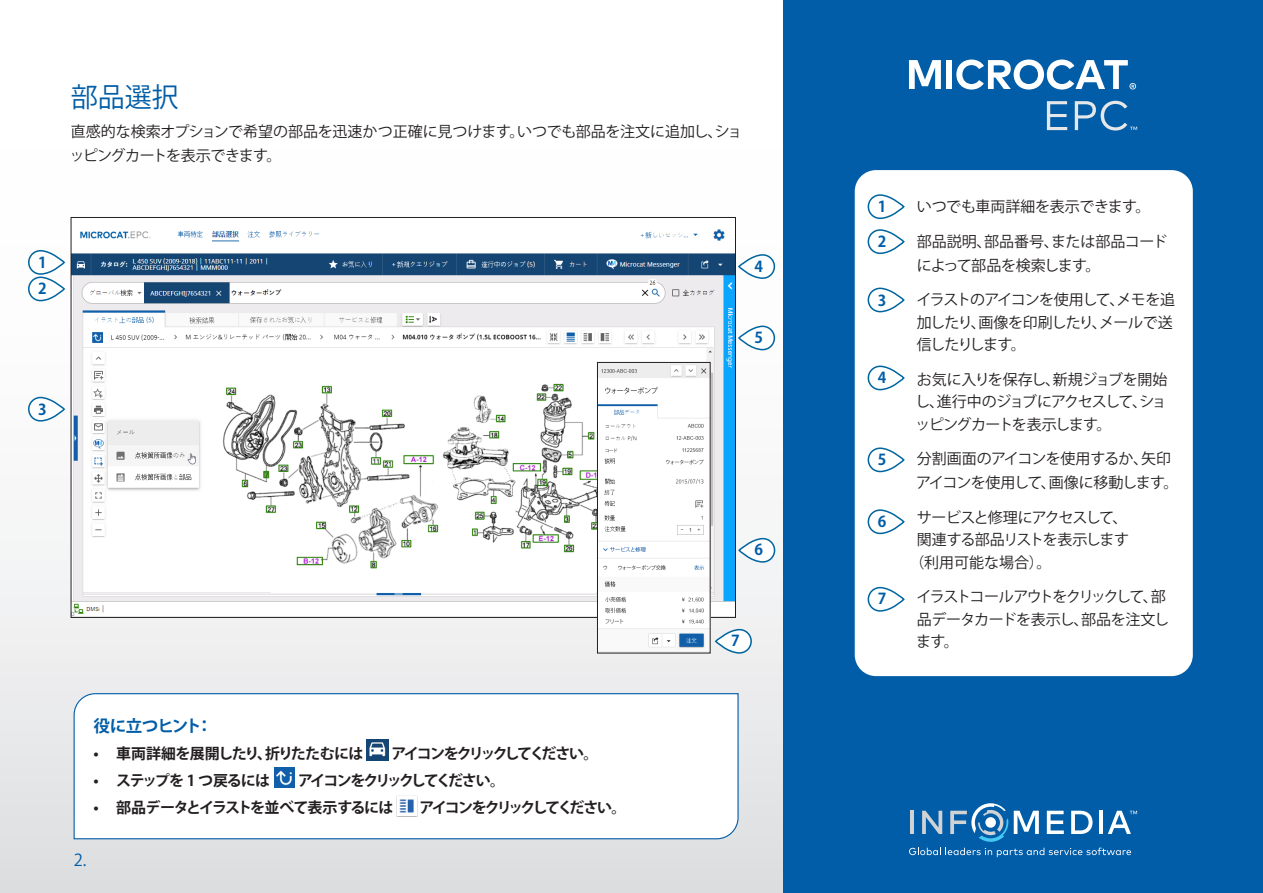
<style>
.page{position:relative;width:1263px;height:893px;background:#fff}
.page>*{position:absolute;margin:0;border:0;box-sizing:border-box;transform-origin:0 0}
.t1{font:27px "Koz Go Pr 6 N";color:#015da7}
.t2{font:700 16.5px "Koz Go Pr 6 N";letter-spacing:-.035em;color:#015da7}
.t3{font:16.5px "Koz Go Pr 6 N";color:#015da7}
.t4{font:15px/24px "Koz Go Pr 6 N";letter-spacing:-.03em;color:#231f20}
.t5{font:700 15px "Koz Go Pr 6 N";letter-spacing:-.155em;color:#231f20}
.t6{font:15px/22.5px "Koz Go Pr 6 N";letter-spacing:-.05em;color:#231f20}
.t7{font:15px/22.5px "Koz Go Pr 6 N";letter-spacing:-.085em;color:#231f20}
.t8{font:700 15px "Koz Go Pr 6 N";letter-spacing:-.06em;color:#231f20}
.t9{font:700 15px "Koz Go Pr 6 N";letter-spacing:-.04em;color:#231f20}
.t10{font:15px "Koz Go Pr 6 N";letter-spacing:-.06em;color:#231f20}
.t11{font:15px "Koz Go Pr 6 N";letter-spacing:-.065em;color:#231f20}
.t12{font:700 15px "Koz Go Pr 6 N";color:#015da7}
.t13{font:700 15px "Koz Go Pr 6 N";letter-spacing:-.08em;color:#231f20}
.t14{font:15px "Koz Go Pr 6 N";color:#231f20}
</style>
<div class="page">
<div style="left:0;top:0;width:1263px;height:893px;background:linear-gradient(to bottom,#fff,#e1e3e5)"></div>
<div style="left:783px;top:0;width:480px;height:893px;background:#015da7"></div>
<svg style="left:909px;top:60px;width:32px;height:29px"></svg>
<div style="left:946px;top:60px;width:6px;height:29px;background:#fff"></div>
<svg style="left:956px;top:60px;width:180px;height:30px"></svg>
<svg style="left:1047px;top:101px;width:20px;height:29px"></svg>
<svg style="left:1075px;top:101px;width:62px;height:30px"></svg>
<div style="left:855px;top:170px;width:338px;height:506px;background:#fff;border-radius:21px"></div>
<svg style="left:868px;top:195px;width:36px;height:23px"></svg>
<div style="left:867px;top:194px;width:37px;height:25px;border:2px solid #0166a0;border-radius:12px"></div>
<svg style="left:29px;top:251px;width:35px;height:23px"></svg>
<div style="left:28px;top:250px;width:37px;height:25px;border:2px solid #0166a0;border-radius:12px"></div>
<svg style="left:868px;top:230px;width:36px;height:23px"></svg>
<div style="left:867px;top:229px;width:37px;height:25px;border:2px solid #0166a0;border-radius:12px"></div>
<div style="left:29px;top:277px;width:35px;height:24px;background:#fff;border-radius:12px"></div>
<div style="left:28px;top:277px;width:37px;height:24px;border:2px solid #0166a0;border-radius:12px"></div>
<div style="left:867px;top:288px;width:37px;height:24px;border:2px solid #0166a0;border-radius:12px"></div>
<svg style="left:29px;top:398px;width:35px;height:23px"></svg>
<div style="left:28px;top:397px;width:37px;height:25px;border:2px solid #0166a0;border-radius:12px"></div>
<div style="left:867px;top:366px;width:37px;height:24px;border:2px solid #0166a0;border-radius:12px"></div>
<svg style="left:868px;top:448px;width:36px;height:23px"></svg>
<div style="left:867px;top:447px;width:37px;height:25px;border:2px solid #0166a0;border-radius:12px"></div>
<svg style="left:868px;top:510px;width:36px;height:23px"></svg>
<div style="left:867px;top:509px;width:37px;height:25px;border:2px solid #0166a0;border-radius:12px"></div>
<div style="left:739px;top:539px;width:35px;height:23px;background:#fff;border-radius:12px"></div>
<div style="left:738px;top:538px;width:37px;height:25px;border:2px solid #0166a0;border-radius:12px"></div>
<svg style="left:868px;top:588px;width:36px;height:23px"></svg>
<div style="left:867px;top:587px;width:37px;height:25px;border:2px solid #0166a0;border-radius:12px"></div>
<svg style="left:716px;top:630px;width:35px;height:23px"></svg>
<div style="left:715px;top:629px;width:37px;height:25px;border:2px solid #0166a0;border-radius:12px"></div>
<svg style="left:73px;top:693px;width:666px;height:147px"></svg>
<img style="left:73px;top:219px;width:661px;height:397px">
<img style="left:396px;top:795px;width:21px;height:21px">
<img style="left:275px;top:768px;width:19px;height:19px">
<img style="left:366px;top:739px;width:22px;height:22px">
<svg style="left:739px;top:255px;width:35px;height:23px"></svg>
<div style="left:738px;top:254px;width:37px;height:25px;border:2px solid #0166a0;border-radius:12px"></div>
<div style="left:739px;top:326px;width:35px;height:24px;background:#fff;border-radius:12px"></div>
<div style="left:738px;top:326px;width:37px;height:24px;border:2px solid #0166a0;border-radius:12px"></div>
<img style="left:599px;top:364px;width:109px;height:286px">
<div style="left:597px;top:362px;width:113px;height:291px;border:1px solid #231f20"></div>
<hr style="left:910px;top:811px;width:4px;height:23px;background:#d1d2d4">
<svg style="left:922px;top:811px;width:20px;height:23px"></svg>
<svg style="left:1014px;top:811px;width:25px;height:23px"></svg>
<svg style="left:1047px;top:811px;width:17px;height:23px"></svg>
<svg style="left:1071px;top:811px;width:21px;height:23px"></svg>
<hr style="left:1099px;top:811px;width:3px;height:23px;background:#fff">
<svg style="left:909px;top:848px;width:222px;height:9px"></svg>
<svg style="left:1108px;top:811px;width:29px;height:23px"></svg>
<svg style="left:950px;top:803px;width:58px;height:39px"></svg>
<p class="t1" style="left:71px;top:82px;width:109px">部品選択</p>
<p class="t4" style="left:70px;top:119px;width:674px">直感的な検索オプションで希望の部品を迅速かつ正確に見つけます。いつでも部品を注文に追加し、ショッピングカートを表示できます。</p>
<p class="t12" style="left:38px;top:254px;width:10px">1</p>
<p class="t12" style="left:38px;top:280px;width:10px">2</p>
<p class="t12" style="left:38px;top:401px;width:10px">3</p>
<p class="t12" style="left:754px;top:258px;width:10px">4</p>
<p class="t12" style="left:754px;top:329px;width:10px">5</p>
<p class="t2" style="left:94px;top:717px;width:120px">役に立つヒント：</p>
<p class="t9" style="left:94px;top:745px;width:271px">• 車両詳細を展開したり、折りたたむには</p>
<p class="t5" style="left:391px;top:745px;width:209px">アイコンをクリックしてください。</p>
<p class="t13" style="left:94px;top:772px;width:178px">• ステップを 1 つ戻るには</p>
<p class="t5" style="left:298px;top:772px;width:209px">アイコンをクリックしてください。</p>
<p class="t8" style="left:94px;top:799px;width:301px">• 部品データとイラストを並べて表示するには</p>
<p class="t5" style="left:419px;top:799px;width:209px">アイコンをクリックしてください。</p>
<p class="t3" style="left:74px;top:851px;width:14px">2.</p>
<p class="t12" style="left:754px;top:541px;width:10px">6</p>
<p class="t12" style="left:731px;top:632px;width:10px">7</p>
<p class="t12" style="left:878px;top:198px;width:10px">1</p>
<p class="t12" style="left:878px;top:233px;width:10px">2</p>
<p class="t12" style="left:878px;top:292px;width:10px">3</p>
<p class="t12" style="left:878px;top:370px;width:10px">4</p>
<p class="t12" style="left:878px;top:451px;width:10px">5</p>
<p class="t12" style="left:878px;top:513px;width:10px">6</p>
<p class="t12" style="left:878px;top:590px;width:10px">7</p>
<p class="t4" style="left:917px;top:195px;width:235px">いつでも車両詳細を表示できます。</p>
<p class="t4" style="left:917px;top:230px;width:252px">部品説明、部品番号、または部品コードによって部品を検索します。</p>
<p class="t6" style="left:916px;top:289px;width:260px">イラストのアイコンを使用して、メモを追加したり、画像を印刷したり、メールで送信したりします。</p>
<p class="t4" style="left:915px;top:368px;width:254px;line-height:22.5px;text-align:justify">お気に入りを保存し、新規ジョブを開始し、進行中のジョブにアクセスして、ショッピングカートを表示します。</p>
<p class="t4" style="left:916px;top:447px;width:264px">分割画面のアイコンを使用するか、矢印アイコンを使用して、画像に移動します。</p>
<p class="t10" style="left:917px;top:509px;width:212px">サービスと修理にアクセスして、</p>
<p class="t11" style="left:917px;top:531px;width:214px">関連する部品リストを表示します</p>
<p class="t14" style="left:909px;top:554px;width:143px">（利用可能な場合）。</p>
<p class="t7" style="left:916px;top:586px;width:254px">イラストコールアウトをクリックして、部品データカードを表示し、部品を注文します。</p>
</div>
